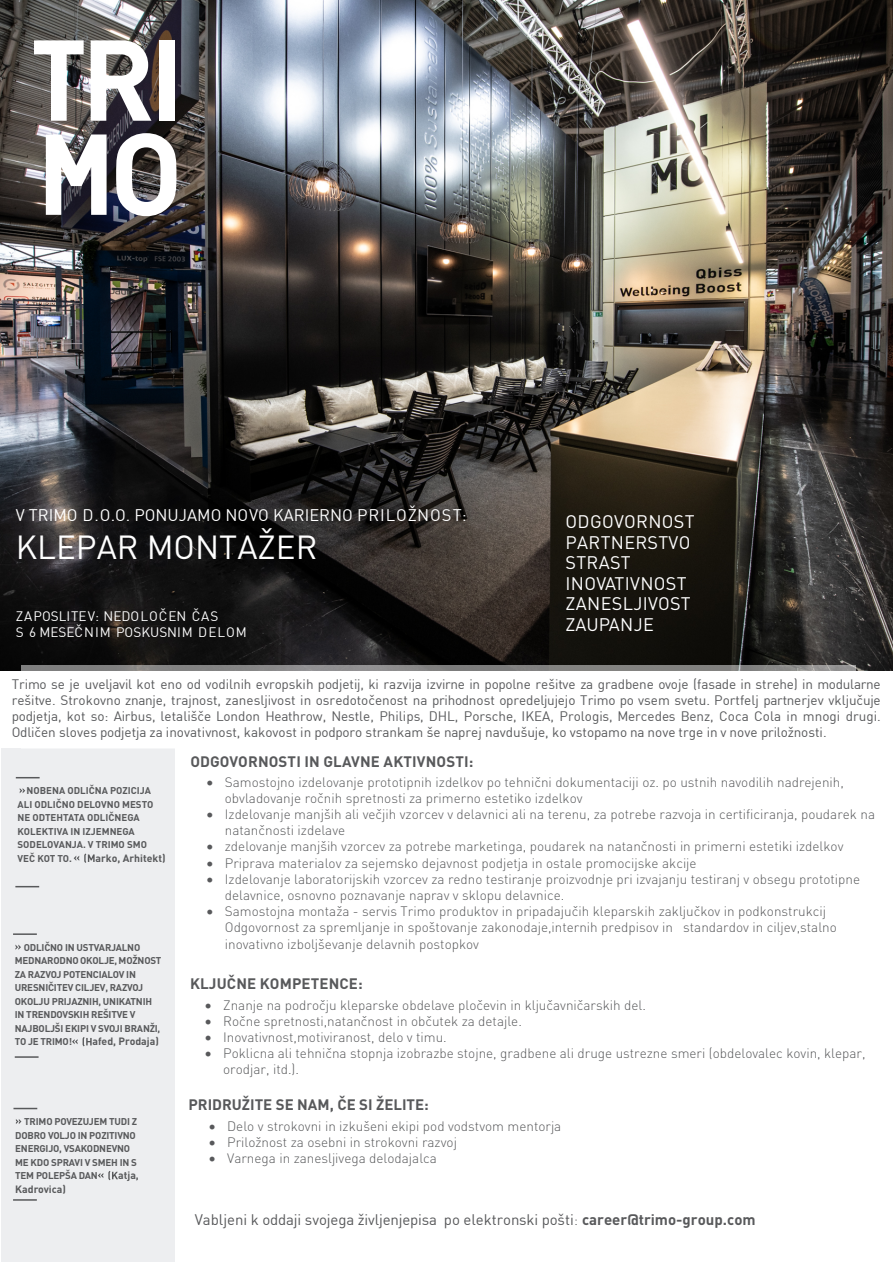
<style>
.page{position:relative;width:893px;height:1263px;background:#fff}
.page>*{position:absolute;margin:0;border:0;box-sizing:border-box;transform-origin:0 0}
.t1{font:33px "DIN Pro";color:#fff}
.t2{font:18px/20.4px "DIN Pro";letter-spacing:.015em;color:#fff}
.t3{font:16.5px "DIN Pro";color:#fff}
.t4{font:15px "DIN Pro";letter-spacing:-.01em;color:#58595b}
.t5{font:700 15px "DIN Pro";letter-spacing:.01em;color:#58595b}
.t6{font:300 13.5px/16.2px "DIN Pro";color:#58595b}
.t7{font:13.5px/16.2px "DIN Pro";color:#58595b;text-align:justify}
.t8{font:13.5px/16.2px "DIN Pro";color:#fff}
.t9{font:700 10.5px "DIN Pro";color:#58595b}
.t10{font:700 9.75px/13.5px "DIN Pro";letter-spacing:-.02em;color:#58595b}
.t11{font:700 9.75px/13.5px "DIN Pro";color:#58595b}
.s1{font-weight:300}
.s2{font-weight:700}
</style>
<div class="page">
<img style="left:0;top:1px;width:893px;height:670px">
<div style="left:1px;top:748px;width:173px;height:514px;background:#edeef0"></div>
<div style="left:21px;top:665px;width:835px;height:84px;background:#fff"></div>
<svg style="left:34px;top:40px;width:50px;height:81px"></svg>
<svg style="left:91px;top:40px;width:60px;height:81px"></svg>
<div style="left:159px;top:40px;width:15px;height:81px;background:#fff"></div>
<svg style="left:116px;top:133px;width:61px;height:83px"></svg>
<svg style="left:46px;top:134px;width:61px;height:81px"></svg>
<svg style="left:16px;top:777px;width:24px;height:1px"></svg>
<svg style="left:15px;top:886px;width:24px;height:1px"></svg>
<svg style="left:20px;top:788px;width:5px;height:5px"></svg>
<svg style="left:74px;top:853px;width:21px;height:10px"></svg>
<hr style="left:13px;top:933px;width:24px;height:2px;background:#58595b">
<hr style="left:15px;top:1056px;width:24px;height:2px;background:#58595b">
<svg style="left:15px;top:944px;width:6px;height:6px"></svg>
<svg style="left:72px;top:1037px;width:20px;height:9px"></svg>
<svg style="left:13px;top:1108px;width:24px;height:1px"></svg>
<hr style="left:13px;top:1199px;width:24px;height:2px;background:#58595b">
<svg style="left:16px;top:1119px;width:5px;height:5px"></svg>
<svg style="left:98px;top:1171px;width:20px;height:9px"></svg>
<p class="t3" style="left:16px;top:503px;width:452px">V TRIMO D.O.O. PONUJAMO NOVO KARIERNO PRILOŽNOST:</p>
<h1 class="t1" style="left:16px;top:525px;width:303px">KLEPAR MONTAŽER</h1>
<p class="t8" style="left:16px;top:607px;width:233px">ZAPOSLITEV: NEDOLOČEN ČAS<br>S 6 MESEČNIM POSKUSNIM DELOM</p>
<h2 class="t2" style="left:566px;top:511px;width:131px">ODGOVORNOST<br>PARTNERSTVO<br>STRAST<br>INOVATIVNOST<br>ZANESLJIVOST<br>ZAUPANJE</h2>
<p class="t7" style="left:12px;top:675px;width:870px">Trimo se je uveljavil kot eno od vodilnih evropskih podjetij, ki razvija izvirne in popolne rešitve za gradbene ovoje (fasade in strehe) in modularne rešitve. Strokovno znanje, trajnost, zanesljivost in osredotočenost na prihodnost opredeljujejo Trimo po vsem svetu. Portfelj partnerjev vključuje podjetja, kot so: Airbus, letališče London Heathrow, Nestle, Philips, DHL, Porsche, IKEA, Prologis, Mercedes Benz, Coca Cola in mnogi drugi.<br>Odličen sloves podjetja za inovativnost, kakovost in podporo strankam še naprej navdušuje, ko vstopamo na nove trge in v nove priložnosti.</p>
<p class="t11" style="left:18px;top:784px;width:137px;text-indent:9px">NOBENA ODLIČNA POZICIJA<br>ALI ODLIČNO DELOVNO MESTO<br>NE ODTEHTATA ODLIČNEGA<br>KOLEKTIVA IN IZJEMNEGA<br>SODELOVANJA. V TRIMO SMO<br>VEČ KOT TO.</p>
<p class="t9" style="left:96px;top:851px;width:72px">arko, Arhitekt)</p>
<p class="t10" style="left:15px;top:940px;width:148px;text-indent:9px">ODLIČNO IN USTVARJALNO<br>MEDNARODNO OKOLJE, MOŽNOST<br>ZA RAZVOJ POTENCIALOV IN<br>URESNIČITEV CILJEV, RAZVOJ<br>OKOLJU PRIJAZNIH, UNIKATNIH<br>IN TRENDOVSKIH REŠITVE V<br>NAJBOLJŠI EKIPI V SVOJI BRANŽI,<br>TO JE TRIMO!</p>
<p class="t9" style="left:93px;top:1034px;width:68px">afed, Prodaja)</p>
<p class="t10" style="left:15px;top:1114px;width:123px;text-indent:9px">TRIMO POVEZUJEM TUDI Z<br>DOBRO VOLJO IN POZITIVNO<br>ENERGIJO, VSAKODNEVNO<br>ME KDO SPRAVI V SMEH IN S<br>TEM POLEPŠA DAN</p>
<p class="t9" style="left:118px;top:1168px;width:22px">atja,</p>
<p class="t9" style="left:15px;top:1182px;width:52px">Kadrovica)</p>
<p class="t5" style="left:190px;top:751px;width:285px">ODGOVORNOSTI IN GLAVNE AKTIVNOSTI:</p>
<p class="t6" style="left:225px;top:773px;width:620px;text-indent:-18px">• Samostojno izdelovanje prototipnih izdelkov po tehnični dokumentaciji oz. po ustnih navodilih nadrejenih, obvladovanje ročnih spretnosti za primerno estetiko izdelkov</p>
<p class="t6" style="left:225px;top:805px;width:652px;text-indent:-18px">• Izdelovanje manjših ali večjih vzorcev v delavnici ali na terenu, za potrebe razvoja in certificiranja, poudarek na natančnosti izdelave</p>
<p class="t6" style="left:207px;top:838px;width:638px">• zdelovanje manjših vzorcev za potrebe marketinga, poudarek na natančnosti in primerni estetiki izdelkov</p>
<p class="t6" style="left:207px;top:854px;width:491px">• Priprava materialov za sejemsko dejavnost podjetja in ostale promocijske akcije</p>
<p class="t6" style="left:225px;top:870px;width:637px;text-indent:-18px">• Izdelovanje laboratorijskih vzorcev za redno testiranje proizvodnje pri izvajanju testiranj v obsegu prototipne delavnice, osnovno poznavanje naprav v sklopu delavnice.</p>
<p class="t6" style="left:225px;top:903px;width:613px;text-indent:-18px">• Samostojna montaža - servis Trimo produktov in pripadajučih kleparskih zaključkov in podkonstrukcij<br>Odgovornost za spremljanje in spoštovanje zakonodaje,internih predpisov in standardov in ciljev,stalno inovativno izboljševanje delavnih postopkov</p>
<p class="t5" style="left:190px;top:974px;width:174px">KLJUČNE KOMPETENCE:</p>
<p class="t6" style="left:205px;top:996px;width:442px">• Znanje na področju kleparske obdelave pločevin in ključavničarskih del.</p>
<p class="t6" style="left:205px;top:1012px;width:318px">• Ročne spretnosti,natančnost in občutek za detajle.</p>
<p class="t6" style="left:205px;top:1028px;width:243px">• Inovativnost,motiviranost, delo v timu.</p>
<p class="t6" style="left:223px;top:1045px;width:644px;line-height:15.5px;text-indent:-18px">• Poklicna ali tehnična stopnja izobrazbe stojne, gradbene ali druge ustrezne smeri (obdelovalec kovin, klepar, orodjar, itd.).</p>
<p class="t5" style="left:188px;top:1095px;width:242px">PRIDRUŽITE SE NAM, ČE SI ŽELITE:</p>
<p class="t6" style="left:209px;top:1117px;width:354px">• Delo v strokovni in izkušeni ekipi pod vodstvom mentorja</p>
<p class="t6" style="left:209px;top:1133px;width:249px">• Priložnost za osebni in strokovni razvoj</p>
<p class="t6" style="left:209px;top:1149px;width:229px">• Varnega in zanesljivega delodajalca</p>
<p class="t4" style="left:195px;top:1208px;width:562px">Vabljeni k oddaji svojega življenjepisa po elektronski pošti<span class="s1">:</span> <span class="s2">career@trimo-group.com</span></p>
</div>
